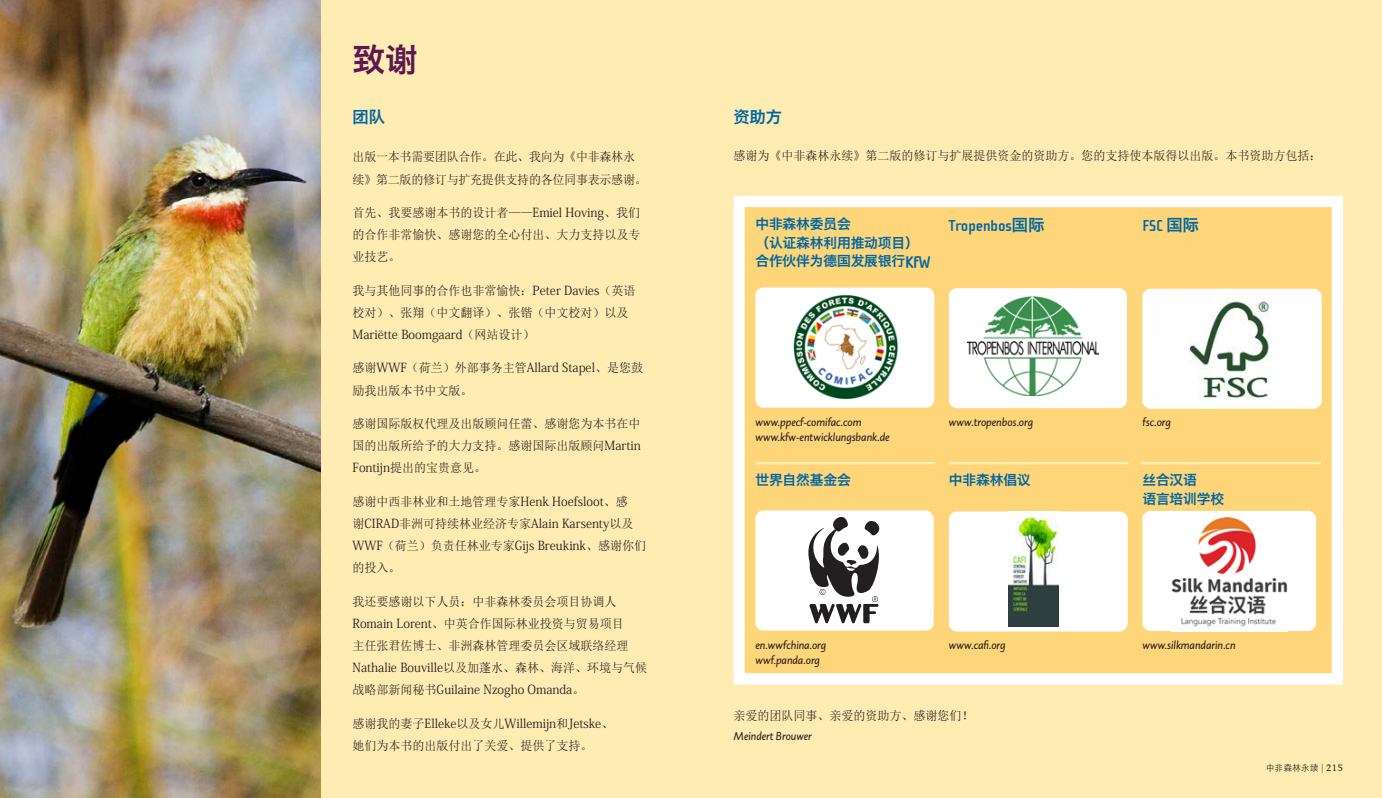
<style>
.page{position:relative;width:1382px;height:798px;background:#fff}
.page>*{position:absolute;margin:0;border:0;box-sizing:border-box;transform-origin:0 0}
.CN_Hoofdkop_rood{font:32.5px "Hiragino Sans GB W6";color:#5d1853}
.interview_vraag_blau{font:700 16.25px "Cholla Sans";letter-spacing:-.005em;color:#0065a4}
.broodtekst{font:16.25px "Hiragino Sans GB W6";color:#0065a4}
.CN_Streamer{font:16.25px "Hiragino Sans GB W6";color:#0065a4}
.CN_Streamer-2{font:13.75px/18.8px "Hiragino Sans GB W6";letter-spacing:-.01em;color:#0065a4}
.interview_vraag_blau-2{font:13.75px "Hiragino Sans GB W6";letter-spacing:-.01em;color:#0065a4}
.CN_brood{font:12.5px/22.1px "Sim Sun";color:#231f20;scale:.96 1}
.CN_brood-2{font:12.5px/22.1px "Sim Sun";letter-spacing:-.02em;color:#231f20;scale:.96 1}
.kader_italic{font:italic 11.88px "DTL Caspari ST";letter-spacing:-.005em;color:#231f20}
.broodtekst-2{font:italic 11.88px "DTL Caspari ST";color:#231f20;scale:.96 1}
.t1{font:300 8.75px "ST Heiti TC";letter-spacing:.06em;color:#231f20;scale:.95 1}
.s1{font-family:"Koz Min Pr 6 N"}
.s2{font-family:"Cholla Sans";font-weight:700;font-size:17.5px}
.s3{font-family:"Hiragino Sans GB W6";font-weight:400}
.s4{font-family:"DTL Documenta ST";font-weight:400;font-size:9.38px}
.s5{font-family:"DTL Documenta T";font-weight:400;font-size:9.38px}
</style>
<div class="page">
<div style="left:0;top:0;width:691px;height:797px;background:#ffecb3"></div>
<div style="left:691px;top:0;width:691px;height:797px;background:#ffecb3"></div>
<img style="left:0;top:0;width:321px;height:797px">
<div style="left:733px;top:196px;width:610px;height:488px;background:#fed579;border:11px solid #fff"></div>
<div style="left:755px;top:287px;width:179px;height:120px;background:#fff;border-radius:8px"></div>
<img style="left:784px;top:287px;width:123px;height:113px">
<div style="left:949px;top:288px;width:178px;height:120px;background:#fff;border-radius:8px"></div>
<img style="left:968px;top:296px;width:131px;height:99px">
<div style="left:1142px;top:288px;width:180px;height:120px;background:#fff;border-radius:8px"></div>
<img style="left:1188px;top:300px;width:82px;height:99px">
<div style="left:755px;top:510px;width:179px;height:120px;background:#fff;border-radius:8px"></div>
<svg style="left:808px;top:517px;width:71px;height:106px"></svg>
<div style="left:949px;top:511px;width:179px;height:120px;background:#fff;border-radius:8px"></div>
<img style="left:1008px;top:511px;width:50px;height:115px">
<div style="left:1142px;top:510px;width:174px;height:120px;background:#fff;border-radius:8px"></div>
<img style="left:1171px;top:517px;width:116px;height:110px">
<hr style="left:755px;top:461px;width:180px;height:3px;background:#ffecb3">
<hr style="left:949px;top:461px;width:180px;height:3px;background:#ffecb3">
<hr style="left:1141px;top:461px;width:180px;height:3px;background:#ffecb3">
<p class="CN_Hoofdkop_rood" style="left:353px;top:38px;width:66px">致谢</p>
<p class="CN_Streamer" style="left:353px;top:106px;width:34px">团队</p>
<p class="CN_brood-2" style="left:353px;top:146px;width:308px">出版一本书需要团队合作。在此、我向为《中非森林永续》第二版的修订与扩充提供支持的各位同事表示感谢。</p>
<p class="CN_brood" style="left:353px;top:201px;width:301px;text-align:justify">首先、我要感谢本书的设计者——<span class="s1">Emiel Hoving</span>、我们的合作非常愉快、感谢您的全心付出、大力支持以及专业技艺。</p>
<p class="CN_brood" style="left:353px;top:279px;width:296px">我与其他同事的合作也非常愉快：<span class="s1">Peter Davies</span>（英语校对）、张翔（中文翻译）、张锴（中文校对）以及<br><span class="s1">Mariëtte Boomgaard</span>（网站设计）</p>
<p class="CN_brood" style="left:353px;top:357px;width:304px">感谢<span class="s1">WWF</span>（荷兰）外部事务主管<span class="s1">Allard Stapel</span>、是您鼓励我出版本书中文版。</p>
<p class="CN_brood" style="left:353px;top:412px;width:302px;text-align:justify">感谢国际版权代理及出版顾问任蕾、感谢您为本书在中国的出版所给予的大力支持。感谢国际出版顾问<span class="s1">Martin Fontijn</span>提出的宝贵意见。</p>
<p class="CN_brood" style="left:353px;top:490px;width:307px">感谢中西非林业和土地管理专家<span class="s1">Henk Hoefsloot</span>、感谢<span class="s1">CIRAD</span>非洲可持续林业经济专家<span class="s1">Alain Karsenty</span>以及<br><span class="s1">WWF</span>（荷兰）负责任林业专家<span class="s1">Gijs Breukink</span>、感谢你们的投入。</p>
<p class="CN_brood" style="left:353px;top:589px;width:308px">我还要感谢以下人员：中非森林委员会项目协调人<br><span class="s1">Romain Lorent</span>、中英合作国际林业投资与贸易项目<br>主任张君佐博士、非洲森林管理委员会区域联络经理<br><span class="s1">Nathalie Bouville</span>以及加蓬水、森林、海洋、环境与气候战略部新闻秘书<span class="s1">Guilaine Nzogho Omanda</span>。</p>
<p class="CN_brood" style="left:353px;top:711px;width:273px">感谢我的妻子<span class="s1">Elleke</span>以及女儿<span class="s1">Willemijn</span>和<span class="s1">Jetske</span>、她们为本书的出版付出了关爱、提供了支持。</p>
<p class="broodtekst" style="left:733px;top:106px;width:50px">资助方</p>
<p class="CN_brood" style="left:733px;top:144px;width:614px">感谢为《中非森林永续》第二版的修订与扩展提供资金的资助方。您的支持使本版得以出版。本书资助方包括：</p>
<p class="CN_Streamer-2" style="left:755px;top:213px;width:165px">中非森林委员会<br>（认证森林利用推动项目）</p>
<p class="CN_Streamer-2" style="left:755px;top:251px;width:177px">合作伙伴为德国发展银行<span class="s2">KfW</span></p>
<p class="interview_vraag_blau" style="left:949px;top:216px;width:97px">Tropenbos<span class="s3">国际</span></p>
<p class="interview_vraag_blau" style="left:1142px;top:216px;width:58px">FSC <span class="s3">国际</span></p>
<p class="kader_italic" style="left:755px;top:414px;width:108px">www.ppecf-comifac.com</p>
<p class="kader_italic" style="left:755px;top:429px;width:136px">www.kfw-entwicklungsbank.de</p>
<p class="kader_italic" style="left:949px;top:414px;width:86px">www.tropenbos.org</p>
<p class="kader_italic" style="left:1142px;top:414px;width:30px">fsc.org</p>
<p class="interview_vraag_blau-2" style="left:755px;top:470px;width:97px">世界自然基金会</p>
<p class="interview_vraag_blau-2" style="left:949px;top:470px;width:83px">中非森林倡议</p>
<p class="interview_vraag_blau-2" style="left:1142px;top:470px;width:56px">丝合汉语</p>
<p class="interview_vraag_blau-2" style="left:1142px;top:489px;width:83px">语言培训学校</p>
<p class="kader_italic" style="left:755px;top:637px;width:72px">en.wwfchina.org</p>
<p class="kader_italic" style="left:755px;top:652px;width:66px">wwf.panda.org</p>
<p class="kader_italic" style="left:949px;top:637px;width:58px">www.cafi.org</p>
<p class="kader_italic" style="left:1142px;top:637px;width:95px">www.silkmandarin.cn</p>
<p class="CN_brood" style="left:733px;top:704px;width:251px">亲爱的团队同事、亲爱的资助方、感谢您们！</p>
<p class="broodtekst-2" style="left:733px;top:728px;width:83px">Meindert Brouwer</p>
<p class="t1" style="left:1266px;top:760px;width:83px">中非森林永续 <span class="s4">|</span> <span class="s5">215</span></p>
</div>
